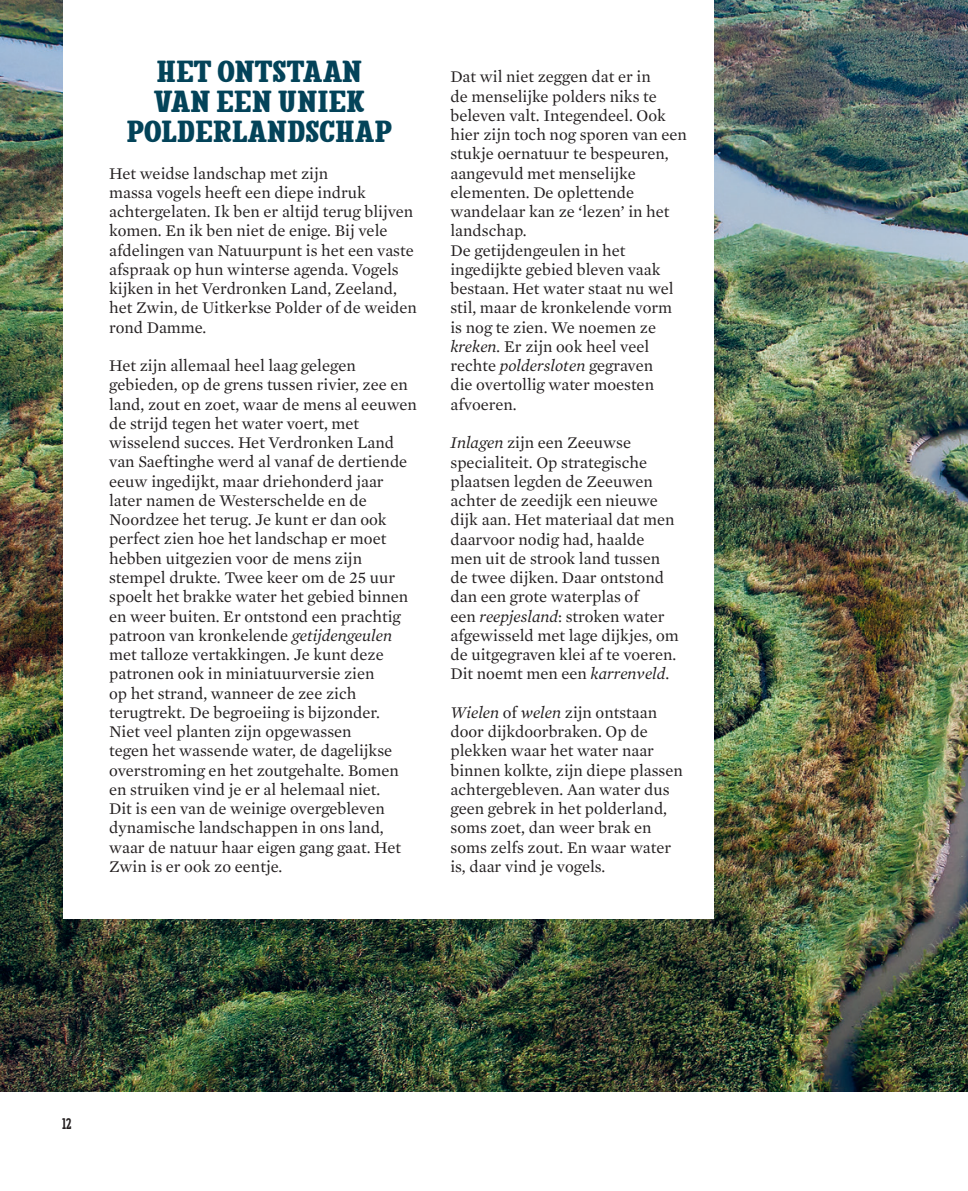
<style>
.page{position:relative;width:968px;height:1191px;background:#fff}
.page>*{position:absolute;margin:0;border:0;box-sizing:border-box;transform-origin:0 0}
.t1{font:49px "Camper Slab";color:#034359}
.t2{font:24.5px "Camper Serif 2";color:#231f20}
.t3{font:16.62px/19.2px "Mercury Text G1";color:#231f20}
.s1{font-style:italic}
</style>
<div class="page">
<img style="left:0;top:0;width:967px;height:1091px">
<div style="left:63px;top:0;width:650px;height:918px;background:#fff"></div>
<h1 class="t1" style="left:156px;top:51px;width:207px">Het ontstaan</h1>
<h1 class="t1" style="left:154px;top:81px;width:213px">van een uniek</h1>
<h1 class="t1" style="left:126px;top:110px;width:267px">polderlandschap</h1>
<p class="t3" style="left:109px;top:163px;width:309px">Het weidse landschap met zijn<br>massa vogels heeft een diepe indruk achtergelaten. Ik ben er altijd terug blijven komen. En ik ben niet de enige. Bij vele afdelingen van Natuurpunt is het een vaste afspraak op hun winterse agenda. Vogels kijken in het Verdronken Land, Zeeland, het Zwin, de Uitkerkse Polder of de weiden rond Damme.</p>
<p class="t3" style="left:109px;top:356px;width:309px">Het zijn allemaal heel laag gelegen gebieden, op de grens tussen rivier, zee en land, zout en zoet, waar de mens al eeuwen de strijd tegen het water voert, met wisselend succes. Het Verdronken Land van Saeftinghe werd al vanaf de dertiende eeuw ingedijkt, maar driehonderd jaar later namen de Westerschelde en de Noordzee het terug. Je kunt er dan ook perfect zien hoe het landschap er moet hebben uitgezien voor de mens zijn stempel drukte. Twee keer om de 25 uur spoelt het brakke water het gebied binnen en weer buiten. Er ontstond een prachtig patroon van kronkelende <span class="s1">getijdengeulen </span>met talloze vertakkingen. Je kunt deze patronen ook in miniatuurversie zien<br>op het strand, wanneer de zee zich terugtrekt. De begroeiing is bijzonder.<br>Niet veel planten zijn opgewassen<br>tegen het wassende water, de dagelijkse overstroming en het zoutgehalte. Bomen en struiken vind je er al helemaal niet.<br>Dit is een van de weinige overgebleven dynamische landschappen in ons land, waar de natuur haar eigen gang gaat. Het Zwin is er ook zo eentje.</p>
<p class="t3" style="left:450px;top:67px;width:238px">Dat wil niet zeggen dat er in<br>de menselijke polders niks te beleven valt. Integendeel. Ook hier zijn toch nog sporen van een stukje oernatuur te bespeuren, aangevuld met menselijke elementen. De oplettende wandelaar kan ze ‘lezen’ in het landschap.<br>De getijdengeulen in het ingedijkte gebied bleven vaak bestaan. Het water staat nu wel stil, maar de kronkelende vorm is nog te zien. We noemen ze <span class="s1">kreken.</span> Er zijn ook heel veel rechte <span class="s1">poldersloten</span> gegraven<br>die overtollig water moesten afvoeren.</p>
<p class="t3" style="left:450px;top:433px;width:230px"><span class="s1">Inlagen</span> zijn een Zeeuwse specialiteit. Op strategische plaatsen legden de Zeeuwen achter de zeedijk een nieuwe dijk aan. Het materiaal dat men daarvoor nodig had, haalde men uit de strook land tussen de twee dijken. Daar ontstond dan een grote waterplas of<br>een <span class="s1">reepjesland</span>: stroken water afgewisseld met lage dijkjes, om de uitgegraven klei af te voeren.<br>Dit noemt men een <span class="s1">karrenveld</span>.</p>
<p class="t3" style="left:450px;top:703px;width:234px"><span class="s1">Wielen</span> of <span class="s1">welen</span> zijn ontstaan door dijkdoorbraken. Op de plekken waar het water naar binnen kolkte, zijn diepe plassen achtergebleven. Aan water dus geen gebrek in het polderland, soms zoet, dan weer brak en soms zelfs zout. En waar water is, daar vind je vogels.</p>
<h2 class="t2" style="left:62px;top:1114px;width:11px">12</h2>
</div>
